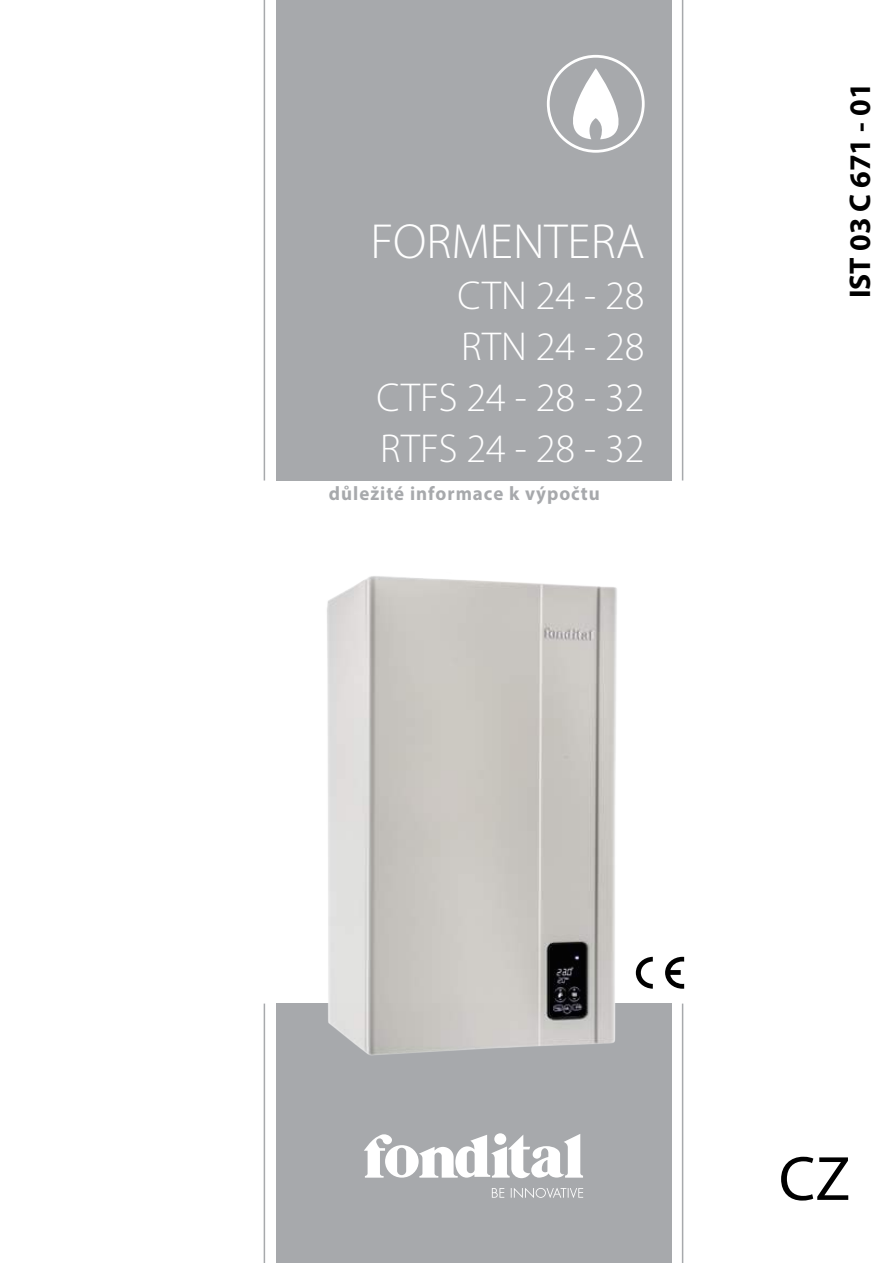
<style>
.page{position:relative;width:893px;height:1263px;background:#fff}
.page>*{position:absolute;margin:0;border:0;box-sizing:border-box;transform-origin:0 0}
.t1{font:63px "Myriad Pro";color:#000}
.t2{font:300 49.5px "Myriad Pro";color:#fff}
.t3{font:300 40.5px/51px "Myriad Pro";color:#fff;text-align:right}
.t4{font:700 30px "Myriad Pro";color:#000}
.t5{font:700 19.5px "Myriad Pro";letter-spacing:.05em;color:#a7a9ac}
</style>
<div class="page">
<div style="left:276px;top:0;width:395px;height:480px;background:#a7a9ac"></div>
<div style="left:276px;top:1003px;width:395px;height:260px;background:#a7a9ac"></div>
<svg style="left:492px;top:1188px;width:12px;height:10px"></svg>
<svg style="left:511px;top:1188px;width:72px;height:10px"></svg>
<svg style="left:364px;top:1134px;width:219px;height:44px"></svg>
<svg style="left:548px;top:56px;width:95px;height:95px"></svg>
<div style="left:547px;top:55px;width:98px;height:98px;border:3px solid #fff;border-radius:50%"></div>
<svg style="left:547px;top:68px;width:97px;height:71px"></svg>
<hr style="left:264px;top:0;width:1px;height:480px;background:#a7a9ac">
<hr style="left:264px;top:1003px;width:1px;height:260px;background:#a7a9ac">
<hr style="left:682px;top:0;width:1px;height:480px;background:#a7a9ac">
<hr style="left:682px;top:1003px;width:1px;height:260px;background:#a7a9ac">
<div style="left:251px;top:511px;width:445px;height:622px;background:#fff;opacity:.75"></div>
<p class="t2" style="left:370px;top:215px;width:276px">FORMENTERA</p>
<p class="t3" style="left:377px;top:271px;width:270px">CTN 24 - 28<br>RTN 24 - 28<br>CTFS 24 - 28 - 32<br>RTFS 24 - 28 - 32</p>
<p class="t5" style="left:329px;top:481px;width:272px">důležité informace k výpočtu</p>
<p class="t4" style="left:840px;top:298px;width:217px;rotate:-90deg">IST 03 C 671 - 01</p>
<h1 class="t1" style="left:779px;top:1140px;width:73px">CZ</h1>
</div>
